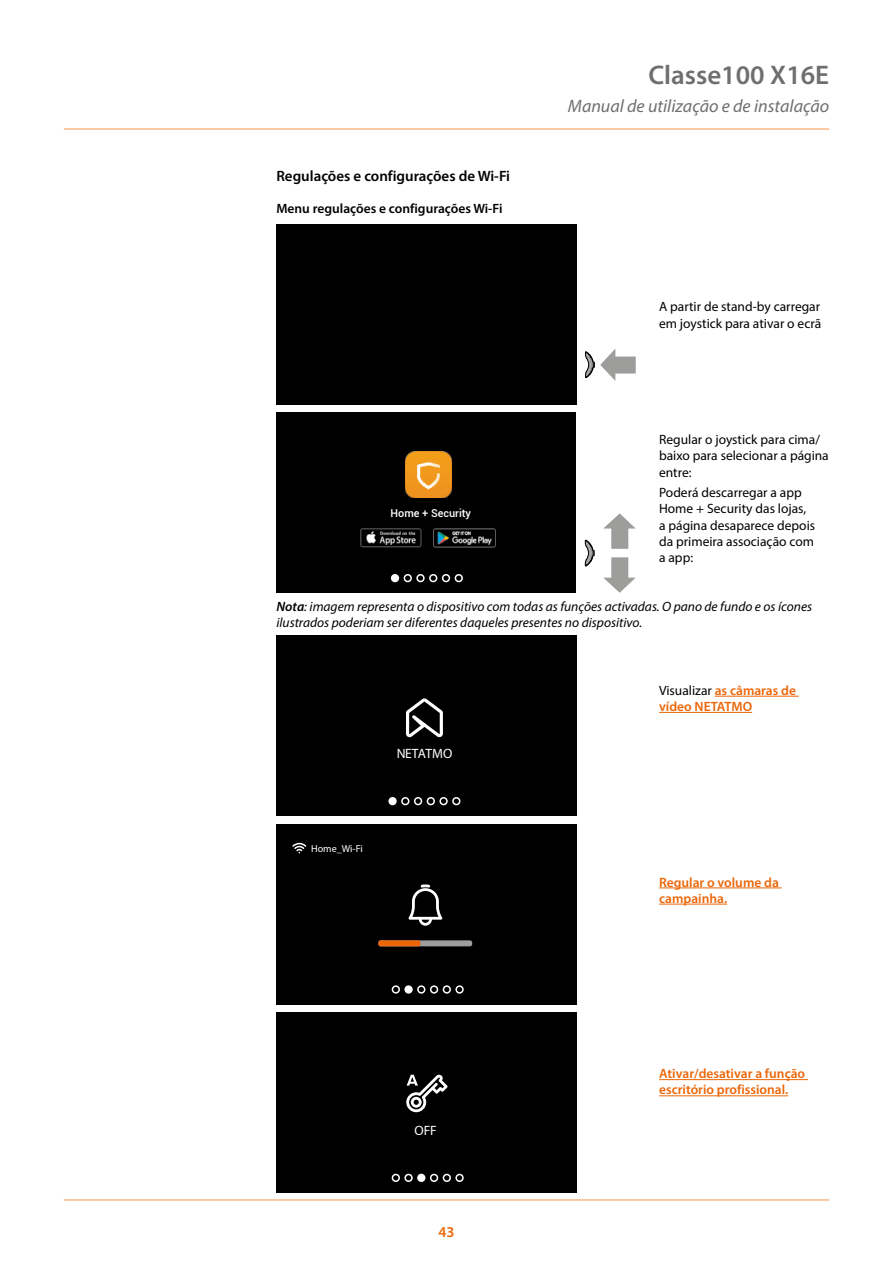
<style>
.page{position:relative;width:893px;height:1263px;background:#fff}
.page>*{position:absolute;margin:0;border:0;box-sizing:border-box;transform-origin:0 0}
.t1{font:600 27px "Myriad Pro";color:#706f6f}
.t2{font:italic 18px "Myriad Pro";color:#706f6f}
.t3{font:600 15px "Myriad Pro";color:#000}
.t4{font:600 15px "Myriad Pro";color:#ec6608}
.t5{font:13.5px/16.2px "Myriad Pro";color:#000}
.t6{font:italic 13.5px/16.2px "Myriad Pro";color:#000}
.t7{font:600 13.5px/16.2px "Myriad Pro";color:#ec6608}
.t8{font:600 13.5px "Myriad Pro";color:#000}
.t9{font:700 13.5px "Roboto";color:#fff}
.t10{font:500 10.8px "Roboto";color:#fff}
.t11{font:700 10.2px "Roboto";color:#fff}
.s1{font-weight:600}
.s2{font-weight:400;color:#000}
</style>
<div class="page">
<hr style="left:64px;top:128px;width:765px;height:2px;background:#f8b887">
<hr style="left:64px;top:1199px;width:765px;height:2px;background:#f8b887">
<svg style="left:585px;top:348px;width:51px;height:33px"></svg>
<div style="left:276px;top:224px;width:300px;height:180px;background:#000"></div>
<hr style="left:659px;top:887px;width:123px;height:1px;background:#ec6608">
<hr style="left:659px;top:904px;width:68px;height:1px;background:#ec6608">
<div style="left:276px;top:824px;width:300px;height:180px;background:#000"></div>
<svg style="left:292px;top:843px;width:14px;height:10px"></svg>
<div style="left:378px;top:940px;width:94px;height:6px;background:#9d9d9c;border-radius:2px"></div>
<div style="left:378px;top:940px;width:42px;height:6px;background:#ec6608;border-radius:2px"></div>
<svg style="left:408px;top:884px;width:34px;height:42px"></svg>
<div style="left:405px;top:986px;width:7px;height:7px;background:#fff;border-radius:50%"></div>
<div style="left:404px;top:985px;width:9px;height:9px;border:2px solid #fff;border-radius:50%"></div>
<div style="left:392px;top:985px;width:8px;height:9px;border:2px solid #fff;border-radius:50%"></div>
<div style="left:430px;top:985px;width:8px;height:9px;border:2px solid #fff;border-radius:50%"></div>
<div style="left:417px;top:985px;width:8px;height:9px;border:2px solid #fff;border-radius:50%"></div>
<div style="left:443px;top:985px;width:8px;height:9px;border:2px solid #fff;border-radius:50%"></div>
<div style="left:455px;top:985px;width:9px;height:9px;border:2px solid #fff;border-radius:50%"></div>
<hr style="left:715px;top:696px;width:84px;height:1px;background:#ec6608">
<hr style="left:659px;top:712px;width:93px;height:1px;background:#ec6608">
<div style="left:276px;top:636px;width:300px;height:180px;background:#000"></div>
<div style="left:401px;top:797px;width:8px;height:8px;border:2px solid #fff;border-radius:50%"></div>
<div style="left:389px;top:798px;width:7px;height:6px;background:#fff;border-radius:50%"></div>
<div style="left:388px;top:797px;width:9px;height:8px;border:2px solid #fff;border-radius:50%"></div>
<div style="left:427px;top:797px;width:8px;height:8px;border:2px solid #fff;border-radius:50%"></div>
<div style="left:414px;top:797px;width:8px;height:8px;border:2px solid #fff;border-radius:50%"></div>
<div style="left:439px;top:797px;width:9px;height:8px;border:2px solid #fff;border-radius:50%"></div>
<div style="left:452px;top:797px;width:8px;height:8px;border:2px solid #fff;border-radius:50%"></div>
<svg style="left:406px;top:698px;width:37px;height:40px"></svg>
<hr style="left:659px;top:1079px;width:149px;height:1px;background:#ec6608">
<hr style="left:659px;top:1095px;width:129px;height:1px;background:#ec6608">
<div style="left:276px;top:1012px;width:300px;height:180px;background:#000"></div>
<svg style="left:406px;top:1074px;width:42px;height:38px"></svg>
<div style="left:404px;top:1174px;width:9px;height:8px;border:2px solid #fff;border-radius:50%"></div>
<div style="left:392px;top:1174px;width:8px;height:8px;border:2px solid #fff;border-radius:50%"></div>
<div style="left:430px;top:1174px;width:8px;height:8px;border:2px solid #fff;border-radius:50%"></div>
<div style="left:418px;top:1174px;width:7px;height:7px;background:#fff;border-radius:50%"></div>
<div style="left:417px;top:1174px;width:8px;height:8px;border:2px solid #fff;border-radius:50%"></div>
<div style="left:443px;top:1174px;width:8px;height:8px;border:2px solid #fff;border-radius:50%"></div>
<div style="left:455px;top:1174px;width:9px;height:8px;border:2px solid #fff;border-radius:50%"></div>
<svg style="left:585px;top:540px;width:10px;height:26px"></svg>
<svg style="left:603px;top:557px;width:33px;height:36px"></svg>
<svg style="left:603px;top:513px;width:33px;height:36px"></svg>
<div style="left:276px;top:413px;width:300px;height:180px;background:#000"></div>
<img style="left:405px;top:452px;width:46px;height:45px">
<img style="left:434px;top:529px;width:61px;height:19px">
<div style="left:391px;top:574px;width:8px;height:8px;border:2px solid #fff;border-radius:50%"></div>
<div style="left:416px;top:574px;width:9px;height:8px;border:2px solid #fff;border-radius:50%"></div>
<div style="left:404px;top:574px;width:8px;height:8px;border:2px solid #fff;border-radius:50%"></div>
<div style="left:442px;top:574px;width:8px;height:8px;border:2px solid #fff;border-radius:50%"></div>
<div style="left:455px;top:574px;width:8px;height:8px;border:2px solid #fff;border-radius:50%"></div>
<div style="left:429px;top:574px;width:8px;height:8px;border:2px solid #fff;border-radius:50%"></div>
<img style="left:360px;top:529px;width:62px;height:19px">
<p class="t3" style="left:276px;top:167px;width:235px">Regulações e configurações de Wi-Fi</p>
<p class="t8" style="left:276px;top:200px;width:228px">Menu regulações e configurações Wi-Fi</p>
<p class="t10" style="left:391px;top:506px;width:82px">Home + Security</p>
<h1 class="t1" style="left:648px;top:58px;width:182px">Classe100 X16E</h1>
<h2 class="t2" style="left:568px;top:95px;width:263px">Manual de utilização e de instalação</h2>
<p class="t5" style="left:659px;top:299px;width:164px">A partir de stand-by carregar em joystick para ativar o ecrã</p>
<p class="t5" style="left:659px;top:431px;width:171px">Regular o joystick para cima/ baixo para selecionar a página entre:</p>
<p class="t5" style="left:659px;top:484px;width:158px">Poderá descarregar a app<br>Home + Security das lojas, a página desaparece depois da primeira associação com a app:</p>
<p class="t6" style="left:276px;top:598px;width:537px"><span class="s1">Nota</span>: imagem representa o dispositivo com todas as funções activadas. O pano de fundo e os ícones ilustrados poderiam ser diferentes daqueles presentes no dispositivo.</p>
<p class="t11" style="left:311px;top:842px;width:53px">Home_Wi-Fi</p>
<p class="t9" style="left:396px;top:745px;width:58px">NETATMO</p>
<p class="t9" style="left:414px;top:1122px;width:24px">OFF</p>
<p class="t4" style="left:438px;top:1222px;width:18px">43</p>
<p class="t7" style="left:659px;top:682px;width:138px"><span class="s2">Visualizar</span> as câmaras de vídeo NETATMO</p>
<p class="t7" style="left:659px;top:873px;width:121px">Regular o volume da campainha.</p>
<p class="t7" style="left:659px;top:1065px;width:148px">Ativar/desativar a função escritório profissional.</p>
</div>
